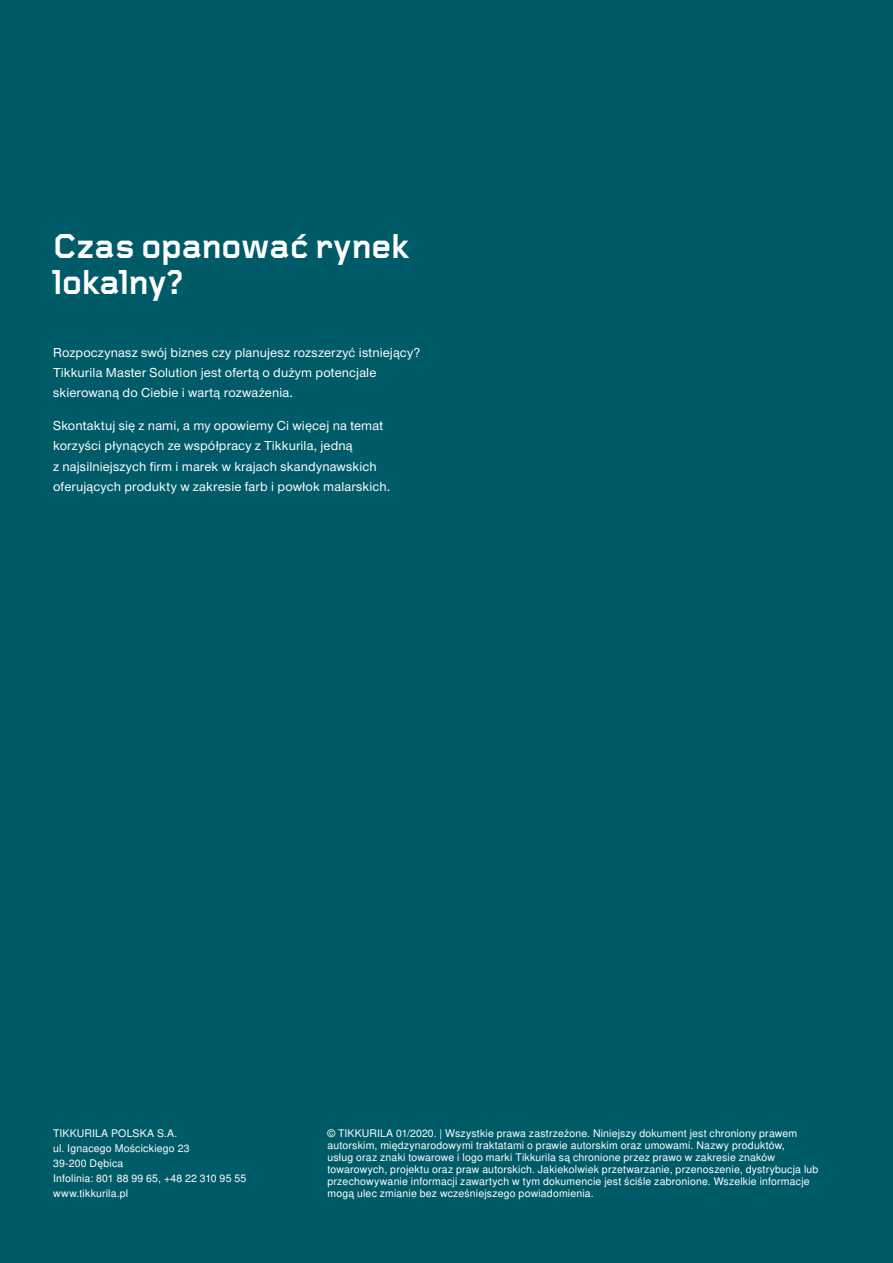
<style>
.page{position:relative;width:893px;height:1263px;background:#005b68}
.page>*{position:absolute;margin:0;border:0;box-sizing:border-box;transform-origin:0 0}
.t1{font:700 36px/36px "Foundry Gridnik";color:#fff}
.t2{font:500 13.5px/20.2px "Nimbus San Nov";letter-spacing:.01em;color:#fff}
.t3{font:10.5px/12px "Nimbus San L";letter-spacing:.015em;color:#fff}
</style>
<div class="page">
<h1 class="t1" style="left:53px;top:229px;width:357px">Czas opanować rynek lokalny?</h1>
<p class="t2" style="left:53px;top:342px;width:369px">Rozpoczynasz swój biznes czy planujesz rozszerzyć istniejący?<br>Tikkurila Master Solution jest ofertą o dużym potencjale skierowaną do Ciebie i wartą rozważenia.</p>
<p class="t2" style="left:53px;top:415px;width:339px">Skontaktuj się z nami, a my opowiemy Ci więcej na temat korzyści płynących ze współpracy z Tikkurila, jedną<br>z najsilniejszych firm i marek w krajach skandynawskich oferujących produkty w zakresie farb i powłok malarskich.</p>
<p class="t3" style="left:53px;top:1125px;width:195px;line-height:15px">TIKKURILA POLSKA S.A.<br>ul. Ignacego Mościckiego 23<br>39-200 Dębica<br>Infolinia: 801 88 99 65, +48 22 310 95 55 www.tikkurila.pl</p>
<p class="t3" style="left:327px;top:1127px;width:492px">© TIKKURILA 01/2020. | Wszystkie prawa zastrzeżone. Niniejszy dokument jest chroniony prawem autorskim, międzynarodowymi traktatami o prawie autorskim oraz umowami. Nazwy produktów,<br>usług oraz znaki towarowe i logo marki Tikkurila są chronione przez prawo w zakresie znaków towarowych, projektu oraz praw autorskich. Jakiekolwiek przetwarzanie, przenoszenie, dystrybucja lub przechowywanie informacji zawartych w tym dokumencie jest ściśle zabronione. Wszelkie informacje mogą ulec zmianie bez wcześniejszego powiadomienia.</p>
</div>
